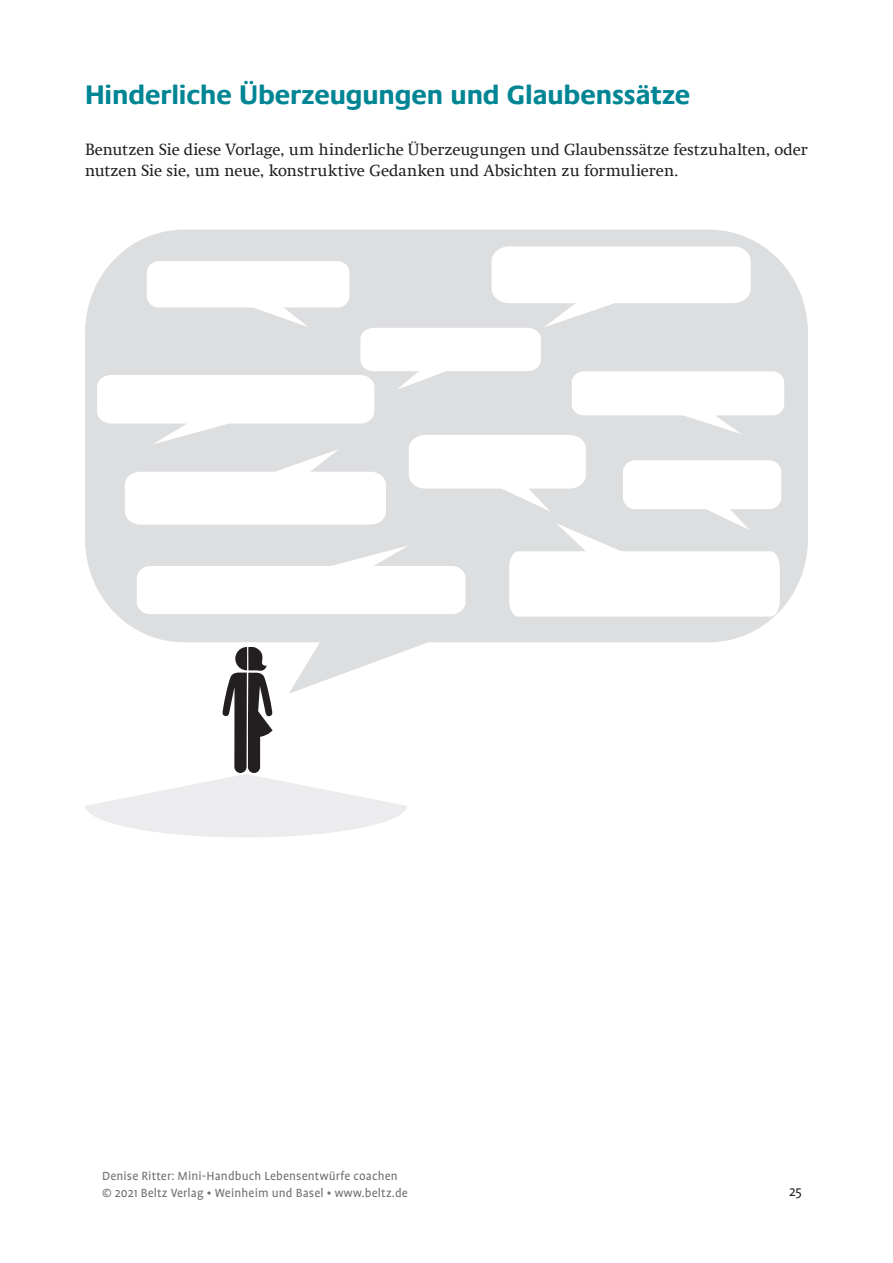
<style>
.page{position:relative;width:893px;height:1263px;background:#fff}
.page>*{position:absolute;margin:0;border:0;box-sizing:border-box;transform-origin:0 0}
.t1{font:700 27px "Praxis Com";letter-spacing:-.005em;color:#008594}
.t2{font:16.5px/21px "Swift Com";letter-spacing:-.005em;color:#231f20}
.t3{font:15px "Profile OT Q angepasst";color:#231f20}
.t4{font:13.5px/16.5px "Profile OT Q angepasst";letter-spacing:.01em;color:#6c6d70}
</style>
<div class="page">
<svg style="left:85px;top:230px;width:723px;height:420px;fill:#dddee0"></svg>
<svg style="left:85px;top:647px;width:322px;height:190px"></svg>
<svg style="left:97px;top:246px;width:687px;height:371px"></svg>
<h1 class="t1" style="left:85px;top:79px;width:607px">Hinderliche Überzeugungen und Glaubenssätze</h1>
<p class="t2" style="left:85px;top:139px;width:724px">Benutzen Sie diese Vorlage, um hinderliche Überzeugungen und Glaubenssätze festzuhalten, oder nutzen Sie sie, um neue, konstruktive Gedanken und Absichten zu formulieren.</p>
<p class="t4" style="left:102px;top:1168px;width:307px">Denise Ritter: Mini-Handbuch Lebensentwürfe coachen © 2021 Beltz Verlag • Weinheim und Basel • www.beltz.de</p>
<p class="t3" style="left:789px;top:1184px;width:14px">25</p>
</div>
